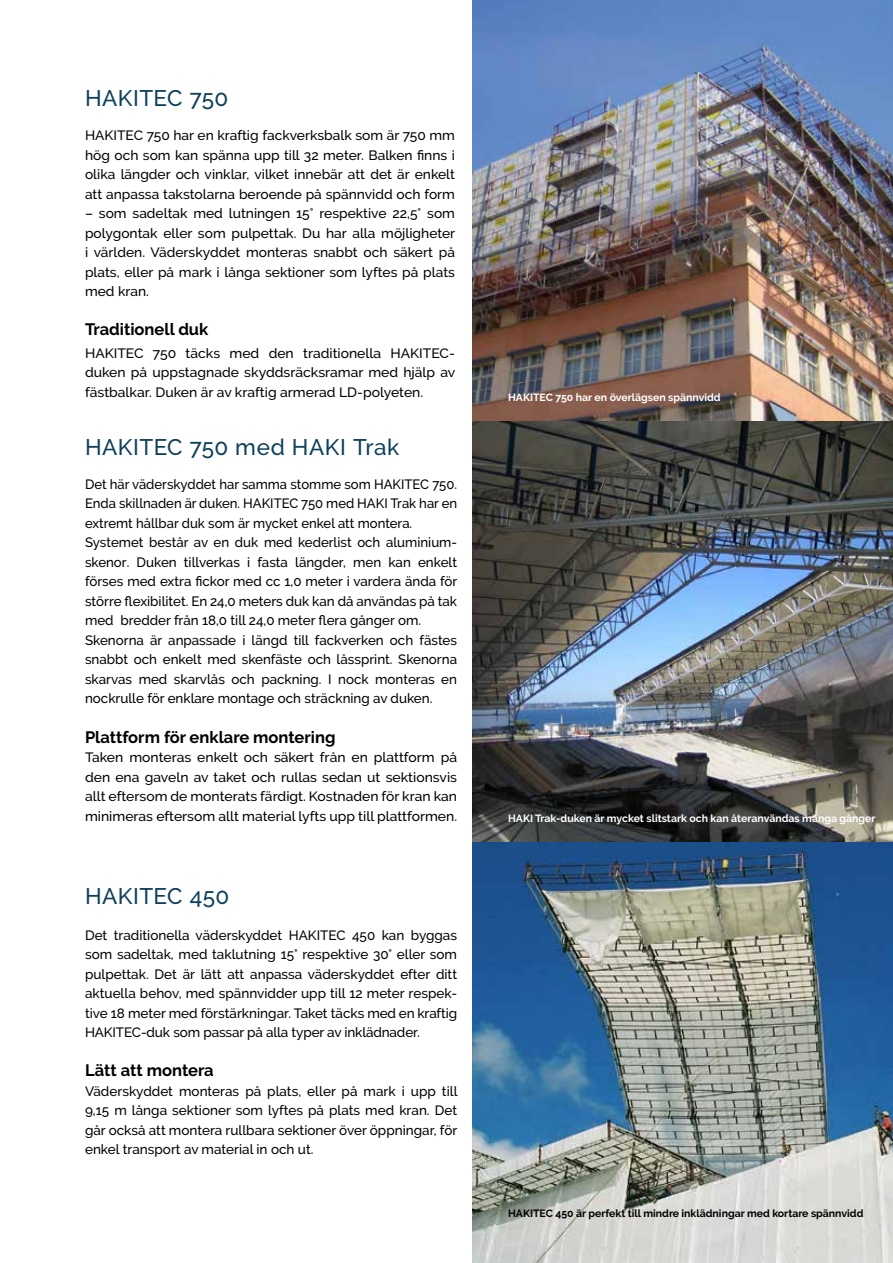
<style>
.page{position:relative;width:893px;height:1263px;background:#fff}
.page>*{position:absolute;margin:0;border:0;box-sizing:border-box;transform-origin:0 0}
.t1{font:500 22.5px "Raleway";letter-spacing:.02em;color:#0d405a}
.t2{font:700 16.5px "Raleway";color:#000}
.t3{font:500 13.5px/19.5px "Raleway";color:#000;text-align:justify}
.t4{font:700 10.5px "Raleway";color:#fff}
.t5{font:700 10.5px "Raleway";color:#000}
</style>
<div class="page">
<img style="left:472px;top:0;width:421px;height:1262px">
<h1 class="t1" style="left:85px;top:85px;width:145px">HAKITEC 750</h1>
<p class="t3" style="left:85px;top:126px;width:371px">HAKITEC 750 har en kraftig fackverksbalk som är 750 mm hög och som kan spänna upp till 32 meter. Balken finns i olika längder och vinklar, vilket innebär att det är enkelt att anpassa takstolarna beroende på spännvidd och form</p>
<p class="t3" style="left:85px;top:204px;width:372px">– som sadeltak med lutningen 15° respektive 22,5° som polygontak eller som pulpettak. Du har alla möjligheter i världen. Väderskyddet monteras snabbt och säkert på plats, eller på mark i långa sektioner som lyftes på plats med kran.</p>
<p class="t2" style="left:85px;top:320px;width:125px">Traditionell duk</p>
<p class="t3" style="left:85px;top:343px;width:372px">HAKITEC 750 täcks med den traditionella HAKITEC&shy;duken på uppstagnade skyddsräcksramar med hjälp av fästbalkar. Duken är av kraftig armerad LD-polyeten.</p>
<h1 class="t1" style="left:85px;top:434px;width:316px">HAKITEC 750 med HAKI Trak</h1>
<p class="t3" style="left:85px;top:474px;width:374px;text-align:left">Det här väderskyddet har samma stomme som HAKITEC 750.<br>Enda skillnaden är duken. HAKITEC 750 med HAKI Trak har en extremt hållbar duk som är mycket enkel att montera.<br>Systemet består av en duk med kederlist och aluminium&shy;skenor. Duken tillverkas i fasta längder, men kan enkelt förses med extra fickor med cc 1,0 meter i vardera ända för större flexibilitet. En 24,0 meters duk kan då användas på tak med bredder från 18,0 till 24,0 meter flera gånger om.<br>Skenorna är anpassade i längd till fackverken och fästes snabbt och enkelt med skenfäste och låssprint. Skenorna skarvas med skarvlås och packning. I nock monteras en nockrulle för enklare montage och sträckning av duken.</p>
<p class="t2" style="left:85px;top:727px;width:252px">Plattform för enklare montering</p>
<p class="t3" style="left:85px;top:747px;width:374px">Taken monteras enkelt och säkert från en plattform på den ena gaveln av taket och rullas sedan ut sektionsvis allt eftersom de monterats färdigt. Kostnaden för kran kan minimeras eftersom allt material lyfts upp till plattformen.</p>
<h1 class="t1" style="left:85px;top:883px;width:146px">HAKITEC 450</h1>
<p class="t3" style="left:85px;top:925px;width:374px">Det traditionella väderskyddet HAKITEC 450 kan byggas som sadeltak, med taklutning 15° respektive 30° eller som pulpettak. Det är lätt att anpassa väderskyddet efter ditt aktuella behov, med spännvidder upp till 12 meter respek&shy;tive 18 meter med förstärkningar. Taket täcks med en kraftig HAKITEC-duk som passar på alla typer av inklädnader.</p>
<p class="t2" style="left:85px;top:1061px;width:130px">Lätt att montera</p>
<p class="t3" style="left:85px;top:1081px;width:374px">Väderskyddet monteras på plats, eller på mark i upp till 9,15 m långa sektioner som lyftes på plats med kran. Det går också att montera rullbara sektioner över öppningar, för enkel transport av material in och ut.</p>
<p class="t4" style="left:508px;top:391px;width:214px">HAKITEC 750 har en överlägsen spännvidd</p>
<p class="t4" style="left:508px;top:812px;width:369px">HAKI Trak-duken är mycket slitstark och kan återanvändas många gånger</p>
<p class="t5" style="left:508px;top:1207px;width:357px">HAKITEC 450 är perfekt till mindre inklädningar med kortare spännvidd</p>
</div>
